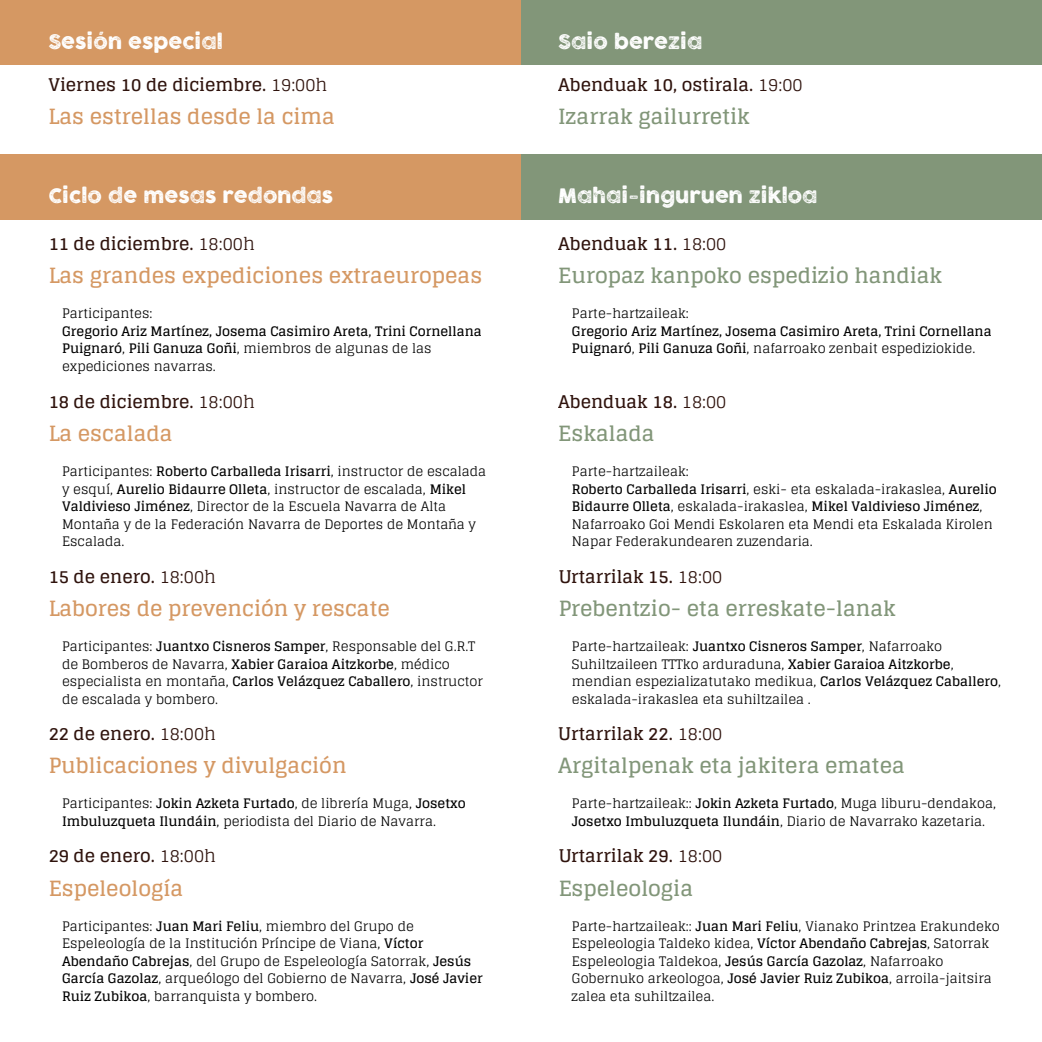
<style>
.page{position:relative;width:1042px;height:1042px;background:#fff}
.page>*{position:absolute;margin:0;border:0;box-sizing:border-box;transform-origin:0 0}
.t1{font:700 21px "Glegoo";color:#d59863}
.t2{font:700 21px "Glegoo";color:#829679}
.t3{font:19.6px "COCOGOOSELETTERPRESS";color:#fff}
.t4{font:700 17.5px "Glegoo";color:#2f130d}
.t5{font:13.12px/17.5px "Glegoo";color:#000}
.t6{font:700 13.12px/17.5px "Glegoo";color:#000}
.s1{font-weight:400}
.s2{font-weight:700}
</style>
<div class="page">
<div style="left:0;top:0;width:521px;height:64px;background:#d59863"></div>
<div style="left:521px;top:0;width:521px;height:64px;background:#829679"></div>
<div style="left:0;top:154px;width:521px;height:66px;background:#d59863"></div>
<div style="left:521px;top:154px;width:521px;height:66px;background:#829679"></div>
<h2 class="t3" style="left:48px;top:31px;width:176px">Sesión especial</h2>
<h2 class="t3" style="left:558px;top:31px;width:146px">Saio berezia</h2>
<h3 class="t4" style="left:48px;top:75px;width:281px">Viernes 10 de diciembre. <span class="s1">19:00h</span></h3>
<h1 class="t1" style="left:48px;top:105px;width:288px">Las estrellas desde la cima</h1>
<h3 class="t4" style="left:558px;top:75px;width:246px">Abenduak 10, ostirala. <span class="s1">19:00</span></h3>
<h1 class="t2" style="left:558px;top:105px;width:193px">Izarrak gailurretik</h1>
<h2 class="t3" style="left:48px;top:185px;width:286px">Ciclo de mesas redondas</h2>
<h2 class="t3" style="left:558px;top:185px;width:261px">Mahai-inguruen zikloa</h2>
<h3 class="t4" style="left:48px;top:233px;width:208px">11 de diciembre. <span class="s1">18:00h</span></h3>
<h1 class="t1" style="left:48px;top:264px;width:435px">Las grandes expediciones extraeuropeas</h1>
<p class="t5" style="left:62px;top:305px;width:92px">Participantes:</p>
<p class="t6" style="left:62px;top:322px;width:421px">Gregorio Ariz Martínez, Josema Casimiro Areta, Trini Cornellana<br>Puignaró<span class="s1">,</span> Pili Ganuza Goñi<span class="s1">, miembros de algunas de las expediciones navarras.</span></p>
<h3 class="t4" style="left:48px;top:391px;width:208px">18 de diciembre. <span class="s1">18:00h</span></h3>
<h1 class="t1" style="left:48px;top:421px;width:126px">La escalada</h1>
<p class="t5" style="left:62px;top:463px;width:426px">Participantes: <span class="s2">Roberto Carballeda Irisarri</span>, instructor de escalada y esquí, <span class="s2">Aurelio Bidaurre Olleta</span>, instructor de escalada, <span class="s2">Mikel Valdivieso Jiménez</span>, Director de la Escuela Navarra de Alta Montaña y de la Federación Navarra de Deportes de Montaña y Escalada.</p>
<h3 class="t4" style="left:48px;top:566px;width:169px">15 de enero. <span class="s1">18:00h</span></h3>
<h1 class="t1" style="left:48px;top:596px;width:343px">Labores de prevención y rescate</h1>
<p class="t5" style="left:62px;top:638px;width:423px">Participantes: <span class="s2">Juantxo Cisneros Samper</span>, Responsable del G.R.T de Bomberos de Navarra, <span class="s2">Xabier Garaioa Aitzkorbe</span>, médico especialista en montaña, <span class="s2">Carlos Velázquez Caballero</span>, instructor de escalada y bombero.</p>
<h3 class="t4" style="left:48px;top:724px;width:169px">22 de enero. <span class="s1">18:00h</span></h3>
<h1 class="t1" style="left:48px;top:754px;width:300px">Publicaciones y divulgación</h1>
<p class="t5" style="left:62px;top:795px;width:405px">Participantes: <span class="s2">Jokin Azketa Furtado</span>, de librería Muga, <span class="s2">Josetxo<br>Imbuluzqueta Ilundáin</span>, periodista del Diario de Navarra.</p>
<h3 class="t4" style="left:48px;top:846px;width:169px">29 de enero. <span class="s1">18:00h</span></h3>
<h1 class="t1" style="left:48px;top:876px;width:136px">Espeleología</h1>
<p class="t5" style="left:62px;top:917px;width:422px">Participantes: <span class="s2">Juan Mari Feliu</span>, miembro del Grupo de Espeleología de la Institución Príncipe de Viana, <span class="s2">Víctor Abendaño Cabrejas</span>, del Grupo de Espeleología Satorrak, <span class="s2">Jesús García Gazolaz</span>, arqueólogo del Gobierno de Navarra, <span class="s2">José Javier Ruiz Zubikoa</span>, barranquista y bombero.</p>
<h3 class="t4" style="left:558px;top:233px;width:170px">Abenduak 11. <span class="s1">18:00</span></h3>
<h1 class="t2" style="left:558px;top:264px;width:385px">Europaz kanpoko espedizio handiak</h1>
<p class="t5" style="left:572px;top:305px;width:119px">Parte-hartzaileak:</p>
<p class="t6" style="left:572px;top:322px;width:421px">Gregorio Ariz Martínez, Josema Casimiro Areta, Trini Cornellana<br>Puignaró<span class="s1">,</span> Pili Ganuza Goñi<span class="s1">, nafarroako zenbait espediziokide.</span></p>
<h3 class="t4" style="left:558px;top:391px;width:170px">Abenduak 18. <span class="s1">18:00</span></h3>
<h1 class="t2" style="left:558px;top:421px;width:98px">Eskalada</h1>
<p class="t5" style="left:572px;top:463px;width:426px">Parte-hartzaileak:<br><span class="s2">Roberto Carballeda Irisarri</span>, eski- eta eskalada-irakaslea, <span class="s2">Aurelio Bidaurre Olleta</span>, eskalada-irakaslea, <span class="s2">Mikel Valdivieso Jiménez</span>, Nafarroako Goi Mendi Eskolaren eta Mendi eta Eskalada Kirolen Napar Federakundearen zuzendaria.</p>
<h3 class="t4" style="left:558px;top:566px;width:166px">Urtarrilak 15. <span class="s1">18:00</span></h3>
<h1 class="t2" style="left:558px;top:596px;width:339px">Prebentzio- eta erreskate-lanak</h1>
<p class="t5" style="left:572px;top:638px;width:431px">Parte-hartzaileak: <span class="s2">Juantxo Cisneros Samper</span>, Nafarroako Suhiltzaileen TTTko arduraduna, <span class="s2">Xabier Garaioa Aitzkorbe</span>, mendian espezializatutako medikua, <span class="s2">Carlos Velázquez Caballero</span>, eskalada-irakaslea eta suhiltzailea .</p>
<h3 class="t4" style="left:558px;top:724px;width:166px">Urtarrilak 22. <span class="s1">18:00</span></h3>
<h1 class="t2" style="left:558px;top:754px;width:348px">Argitalpenak eta jakitera ematea</h1>
<p class="t5" style="left:572px;top:795px;width:426px">Parte-hartzaileak:: <span class="s2">Jokin Azketa Furtado</span>, Muga liburu-dendakoa,<br><span class="s2">Josetxo Imbuluzqueta Ilundáin</span>, Diario de Navarrako kazetaria.</p>
<h3 class="t4" style="left:558px;top:846px;width:166px">Urtarrilak 29. <span class="s1">18:00</span></h3>
<h1 class="t2" style="left:558px;top:876px;width:136px">Espeleologia</h1>
<p class="t5" style="left:572px;top:917px;width:429px">Parte-hartzaileak:: <span class="s2">Juan Mari Feliu</span>, Vianako Printzea Erakundeko Espeleologia Taldeko kidea, <span class="s2">Víctor Abendaño Cabrejas</span>, Satorrak Espeleologia Taldekoa, <span class="s2">Jesús García Gazolaz</span>, Nafarroako Gobernuko arkeologoa, <span class="s2">José Javier Ruiz Zubikoa</span>, arroila-jaitsira zalea eta suhiltzailea.</p>
</div>
